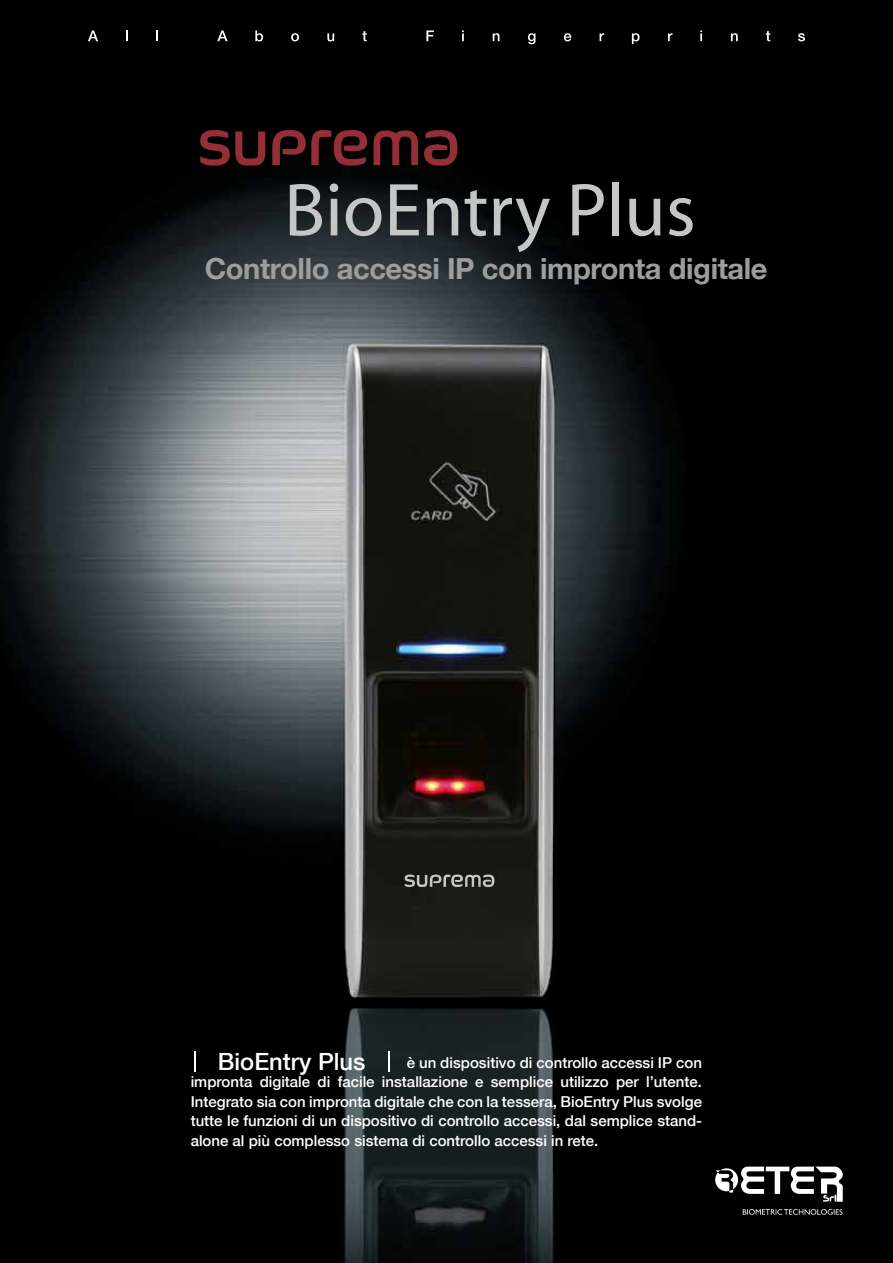
<style>
.page{position:relative;width:893px;height:1263px;background:#fff}
.page>*{position:absolute;margin:0;border:0;box-sizing:border-box;transform-origin:0 0}
.t1{font:700 29.1px "Helvetica Neue";letter-spacing:-.015em;color:#9c9d9d}
.t2{font:500 23.7px "Helvetica Neue";color:#fff}
.t3{font:500 15px/19.5px "Helvetica Neue";color:#fff;text-align:justify}
</style>
<div class="page">
<img style="left:0;top:0;width:893px;height:1263px">
<svg style="left:88px;top:30px;width:10px;height:11px"></svg>
<svg style="left:126px;top:30px;width:2px;height:11px"></svg>
<svg style="left:217px;top:30px;width:11px;height:11px"></svg>
<svg style="left:255px;top:30px;width:8px;height:11px"></svg>
<svg style="left:291px;top:33px;width:8px;height:8px"></svg>
<svg style="left:327px;top:33px;width:7px;height:8px"></svg>
<svg style="left:362px;top:31px;width:5px;height:10px"></svg>
<svg style="left:426px;top:30px;width:8px;height:11px"></svg>
<svg style="left:462px;top:30px;width:2px;height:11px"></svg>
<svg style="left:493px;top:33px;width:6px;height:8px"></svg>
<svg style="left:528px;top:33px;width:7px;height:11px"></svg>
<svg style="left:564px;top:33px;width:7px;height:8px"></svg>
<svg style="left:600px;top:33px;width:4px;height:8px"></svg>
<svg style="left:632px;top:33px;width:8px;height:11px"></svg>
<svg style="left:668px;top:33px;width:5px;height:8px"></svg>
<svg style="left:700px;top:30px;width:2px;height:11px"></svg>
<svg style="left:731px;top:33px;width:7px;height:8px"></svg>
<svg style="left:766px;top:31px;width:4px;height:10px"></svg>
<svg style="left:798px;top:33px;width:7px;height:8px"></svg>
<svg style="left:405px;top:874px;width:90px;height:13px"></svg>
<hr style="left:194px;top:1052px;width:2px;height:20px;background:#fff">
<svg style="left:388px;top:1052px;width:1px;height:20px"></svg>
<svg style="left:200px;top:130px;width:65px;height:36px;background:#48161b"></svg>
<svg style="left:272px;top:130px;width:95px;height:36px;background:#44161a"></svg>
<svg style="left:374px;top:131px;width:44px;height:34px"></svg>
<svg style="left:424px;top:130px;width:34px;height:36px"></svg>
<svg style="left:290px;top:184px;width:32px;height:52px;background:#727577"></svg>
<svg style="left:330px;top:183px;width:8px;height:52px"></svg>
<svg style="left:346px;top:198px;width:35px;height:38px"></svg>
<svg style="left:390px;top:184px;width:29px;height:51px"></svg>
<svg style="left:427px;top:198px;width:31px;height:37px"></svg>
<svg style="left:465px;top:190px;width:21px;height:46px"></svg>
<svg style="left:494px;top:198px;width:56px;height:54px;background:#3c3e3f"></svg>
<svg style="left:572px;top:184px;width:32px;height:51px;background:#505151"></svg>
<div style="left:612px;top:182px;width:7px;height:53px;background:#c5c6c6"></div>
<svg style="left:629px;top:199px;width:31px;height:37px"></svg>
<svg style="left:669px;top:198px;width:24px;height:38px"></svg>
<svg style="left:715px;top:1166px;width:128px;height:36px"></svg>
<svg style="left:743px;top:1209px;width:99px;height:6px"></svg>
<h1 class="t1" style="left:205px;top:250px;width:564px">Controllo accessi IP con impronta digitale</h1>
<h2 class="t2" style="left:218px;top:1042px;width:149px">BioEntry Plus</h2>
<p class="t3" style="left:191px;top:1052px;width:513px;text-indent:216px">è un dispositivo di controllo accessi IP con impronta digitale di facile installazione e semplice utilizzo per l’utente.<br>Integrato sia con impronta digitale che con la tessera, BioEntry Plus svolge tutte le funzioni di un dispositivo di controllo accessi, dal semplice stand&shy;alone al più complesso sistema di controllo accessi in rete.</p>
</div>
